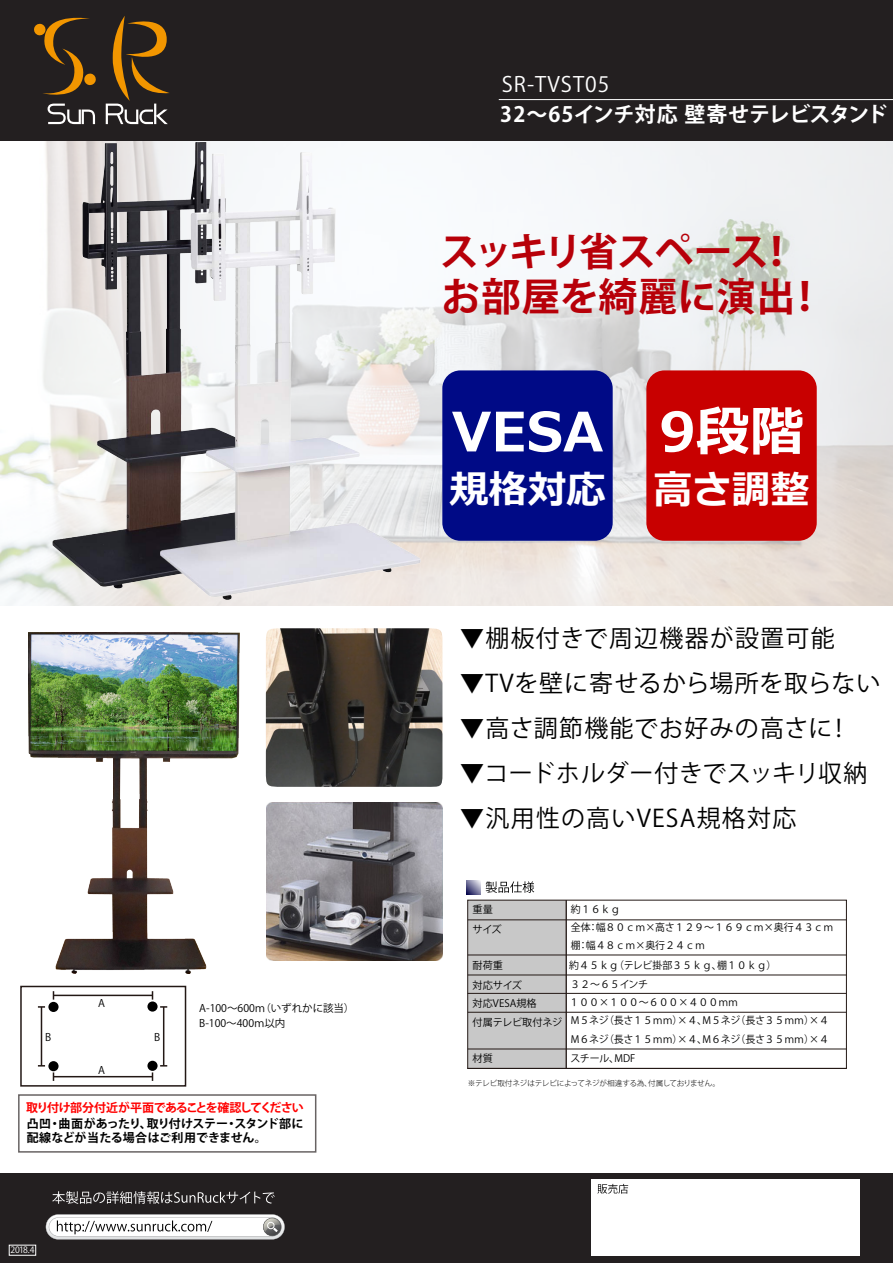
<style>
.page{position:relative;width:893px;height:1263px;background:#fff}
.page>*{position:absolute;margin:0;border:0;box-sizing:border-box;transform-origin:0 0}
.t1{font:700 54px "Meiryo";color:#fff}
.t2{font:700 39px/45px "Koz Go Pro";letter-spacing:-.015em;color:#b70009}
.t3{font:700 39px "Meiryo";color:#fff}
.t4{font:24px "Koz Go Pro";letter-spacing:.05em;color:#000}
.t5{font:24px "Koz Go Pro";letter-spacing:.03em;color:#000}
.t6{font:24px "Koz Go Pro";letter-spacing:.01em;color:#000}
.t7{font:700 21px "Koz Go Pro";letter-spacing:-.005em;color:#fff}
.t8{font:21px "DFHS Gothic W7 WING RKSJ H";letter-spacing:.05em;color:#fff}
.t9{font:700 12px/14.4px "Koz Go Pro";letter-spacing:-.005em;color:#000}
.t10{font:700 12px "Koz Go Pro";letter-spacing:-.06em;color:#f00}
.t11{font:10.5px/14.5px "Koz Go Pro";color:#000}
.t12{font:10.2px/18px "Koz Go Pro";color:#000}
.t13{font:8.7px "DFHS Gothic W5 WING RKSJ H";color:#fff}
.t14{font:300 7.65px "Koz Go Pro";letter-spacing:-.03em;color:#000}
</style>
<div class="page">
<div style="left:0;top:1173px;width:893px;height:90px;background:#231f20"></div>
<svg style="left:46px;top:1214px;width:239px;height:25px;background:#dadada"></svg>
<svg style="left:52px;top:1191px;width:223px;height:13px"></svg>
<div style="left:591px;top:1179px;width:269px;height:77px;background:#fff"></div>
<svg style="left:597px;top:1184px;width:31px;height:10px"></svg>
<img style="left:0;top:141px;width:893px;height:465px">
<div style="left:442px;top:370px;width:171px;height:171px;background:#000a86;border-radius:18px"></div>
<div style="left:646px;top:370px;width:171px;height:171px;background:#c80000;border-radius:18px"></div>
<img style="left:266px;top:803px;width:176px;height:158px">
<img style="left:28px;top:632px;width:212px;height:341px">
<img style="left:352px;top:803px;width:41px;height:25px">
<img style="left:266px;top:628px;width:176px;height:159px">
<svg style="left:467px;top:880px;width:14px;height:14px"></svg>
<svg style="left:486px;top:881px;width:48px;height:12px"></svg>
<div style="left:468px;top:900px;width:98px;height:168px;background:#c8c8c8"></div>
<div style="left:467px;top:900px;width:380px;height:169px;border:1px solid #231815"></div>
<hr style="left:565px;top:900px;width:2px;height:168px;background:#231815">
<hr style="left:468px;top:919px;width:378px;height:1px;background:#231815">
<hr style="left:467px;top:993px;width:379px;height:1px;background:#231815">
<hr style="left:468px;top:1048px;width:378px;height:1px;background:#231815">
<hr style="left:468px;top:954px;width:378px;height:1px;background:#231815">
<hr style="left:468px;top:1012px;width:378px;height:1px;background:#231815">
<hr style="left:468px;top:974px;width:378px;height:1px;background:#231815">
<hr style="left:467px;top:1068px;width:379px;height:1px;background:#231815">
<div style="left:0;top:0;width:893px;height:141px;background:#231f20"></div>
<hr style="left:499px;top:99px;width:394px;height:1px;background:#fff">
<svg style="left:34px;top:17px;width:62px;height:107px"></svg>
<svg style="left:106px;top:16px;width:63px;height:108px"></svg>
<div style="left:18px;top:1094px;width:298px;height:59px;border:2px solid #686363"></div>
<img style="left:53px;top:142px;width:257px;height:446px">
<img style="left:160px;top:153px;width:260px;height:447px">
<div style="left:20px;top:986px;width:166px;height:101px;border:2px solid #231815"></div>
<div style="left:48px;top:1002px;width:11px;height:10px;background:#000;border-radius:50%"></div>
<div style="left:48px;top:1061px;width:11px;height:10px;background:#000;border-radius:50%"></div>
<div style="left:147px;top:1001px;width:11px;height:11px;background:#000;border-radius:50%"></div>
<div style="left:147px;top:1061px;width:11px;height:10px;background:#000;border-radius:50%"></div>
<hr style="left:53px;top:995px;width:99px;height:1px;background:#231815">
<hr style="left:53px;top:1076px;width:99px;height:1px;background:#231815">
<svg style="left:38px;top:1006px;width:7px;height:2px"></svg>
<hr style="left:41px;top:1007px;width:1px;height:59px;background:#231815">
<svg style="left:160px;top:1006px;width:7px;height:2px"></svg>
<hr style="left:163px;top:1007px;width:1px;height:59px;background:#231815">
<p class="t11" style="left:98px;top:996px;width:8px">A</p>
<p class="t11" style="left:45px;top:1030px;width:8px">B</p>
<p class="t11" style="left:154px;top:1030px;width:8px">B</p>
<p class="t11" style="left:98px;top:1063px;width:8px">A</p>
<p class="t11" style="left:199px;top:1001px;width:157px">A-100～600ｍ（いずれかに該当）<br>B-100～400ｍ以内</p>
<p class="t10" style="left:26px;top:1099px;width:279px">取り付け部分付近が平面であることを確認してください</p>
<p class="t9" style="left:27px;top:1117px;width:278px">凸凹・曲面があったり、取り付けステー・スタンド部に配線などが当たる場合はご利用できません。</p>
<p class="t13" style="left:11px;top:1245px;width:26px">2018.4</p>
<h3 class="t8" style="left:502px;top:72px;width:109px">SR-TVST05</h3>
<h3 class="t7" style="left:500px;top:101px;width:389px">32～65インチ対応 壁寄せテレビスタンド</h3>
<h2 class="t2" style="left:440px;top:232px;width:386px">スッキリ省スペース！お部屋を綺麗に演出！</h2>
<h1 class="t1" style="left:452px;top:394px;width:153px">VESA</h1>
<h2 class="t3" style="left:449px;top:462px;width:157px">規格対応</h2>
<h1 class="t1" style="left:659px;top:394px;width:146px">9段階</h1>
<h2 class="t3" style="left:653px;top:462px;width:157px">高さ調整</h2>
<h3 class="t4" style="left:460px;top:623px;width:376px">▼棚板付きで周辺機器が設置可能</h3>
<h3 class="t5" style="left:460px;top:668px;width:422px">▼TVを壁に寄せるから場所を取らない</h3>
<h3 class="t4" style="left:460px;top:713px;width:392px">▼高さ調節機能でお好みの高さに！</h3>
<h3 class="t6" style="left:460px;top:758px;width:409px">▼コードホルダー付きでスッキリ収納</h3>
<h3 class="t4" style="left:460px;top:803px;width:338px">▼汎用性の高いVESA規格対応</h3>
<p class="t12" style="left:571px;top:901px;width:264px">約１６ｋｇ<br>全体：幅８０ｃｍ×高さ１２９～１６９ｃｍ×奥行４３ｃｍ棚：幅４８ｃｍ×奥行２４ｃｍ</p>
<p class="t12" style="left:569px;top:956px;width:209px;line-height:19.5px">約４５ｋｇ（テレビ掛部３５ｋｇ、棚１０ｋｇ）<br>３２～６５インチ</p>
<p class="t12" style="left:569px;top:994px;width:261px">１００×１００～６００×４００ｍｍ<br>M５ネジ（長さ１５ｍｍ）×４、M５ネジ（長さ３５ｍｍ）×４<br>M６ネジ（長さ１５ｍｍ）×４、M６ネジ（長さ３５ｍｍ）×４</p>
<p class="t12" style="left:570px;top:1049px;width:66px">スチール、MDF</p>
<p class="t14" style="left:468px;top:1078px;width:254px">※テレビ取付ネジはテレビによってネジが相違する為、付属しておりません。</p>
<p class="t12" style="left:473px;top:900px;width:31px;line-height:19.6px">重量サイズ</p>
<p class="t12" style="left:473px;top:956px;width:51px;line-height:19.5px">耐荷重<br>対応サイズ</p>
<p class="t12" style="left:473px;top:993px;width:91px;line-height:19.5px">対応VESA規格<br>付属テレビ取付ネジ</p>
<p class="t12" style="left:473px;top:1050px;width:32px">材質　</p>
</div>
